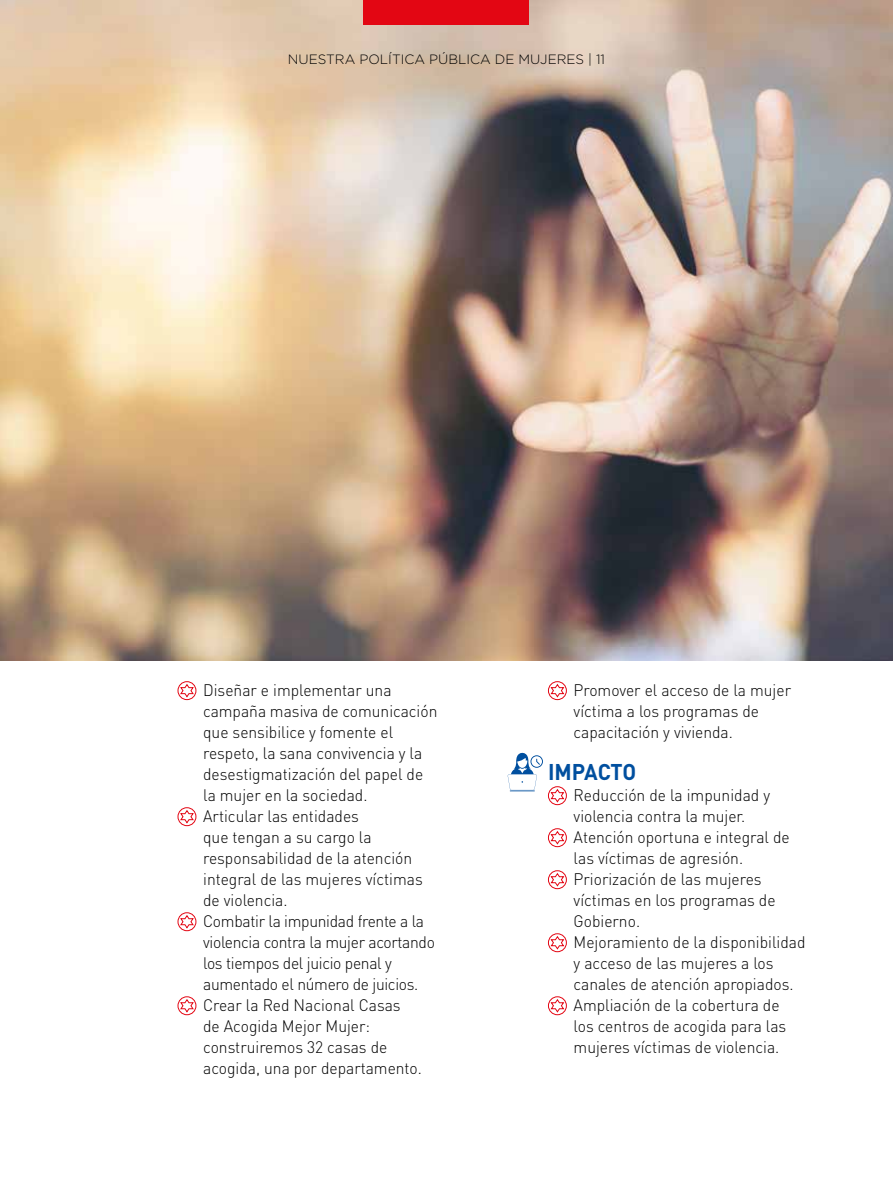
<style>
.page{position:relative;width:893px;height:1191px;background:#fff}
.page>*{position:absolute;margin:0;border:0;box-sizing:border-box;transform-origin:0 0}
.t1{font:700 22.5px "DIN";letter-spacing:-.015em;color:#004f9f;scale:.95 1}
.t2{font:300 16.5px/21px "DIN";color:#000;scale:.95 1}
.t3{font:300 13.5px "Gotham";color:#000}
</style>
<div class="page">
<img style="left:0;top:0;width:893px;height:660px">
<div style="left:364px;top:0;width:165px;height:25px;background:#e30613"></div>
<svg style="left:177px;top:681px;width:20px;height:19px"></svg>
<svg style="left:177px;top:807px;width:20px;height:19px"></svg>
<svg style="left:177px;top:912px;width:20px;height:19px"></svg>
<svg style="left:177px;top:996px;width:20px;height:19px"></svg>
<svg style="left:548px;top:681px;width:19px;height:19px"></svg>
<svg style="left:548px;top:828px;width:19px;height:19px"></svg>
<svg style="left:548px;top:870px;width:19px;height:19px"></svg>
<svg style="left:548px;top:933px;width:19px;height:19px"></svg>
<svg style="left:548px;top:996px;width:19px;height:19px"></svg>
<svg style="left:508px;top:752px;width:59px;height:53px"></svg>
<p class="t3" style="left:288px;top:52px;width:319px">NUESTRA POLÍTICA PÚBLICA DE MUJERES | 11</p>
<p class="t2" style="left:203px;top:678px;width:248px">Diseñar e implementar una campaña masiva de comunicación que sensibilice y fomente el respeto, la sana convivencia y la desestigmatización del papel de la mujer en la sociedad.<br>Articular las entidades<br>que tengan a su cargo la responsabilidad de la atención integral de las mujeres víctimas de violencia.<br>Combatir la impunidad frente a la violencia contra la mujer acortando los tiempos del juicio penal y aumentado el número de juicios.<br>Crear la Red Nacional Casas<br>de Acogida Mejor Mujer: construiremos 32 casas de acogida, una por departamento.</p>
<p class="t2" style="left:574px;top:678px;width:230px">Promover el acceso de la mujer víctima a los programas de capacitación y vivienda.</p>
<h1 class="t1" style="left:548px;top:757px;width:94px">IMPACTO</h1>
<p class="t2" style="left:574px;top:783px;width:246px">Reducción de la impunidad y violencia contra la mujer.<br>Atención oportuna e integral de las víctimas de agresión.<br>Priorización de las mujeres víctimas en los programas de<br>Gobierno.<br>Mejoramiento de la disponibilidad y acceso de las mujeres a los canales de atención apropiados.<br>Ampliación de la cobertura de<br>los centros de acogida para las mujeres víctimas de violencia.</p>
</div>
